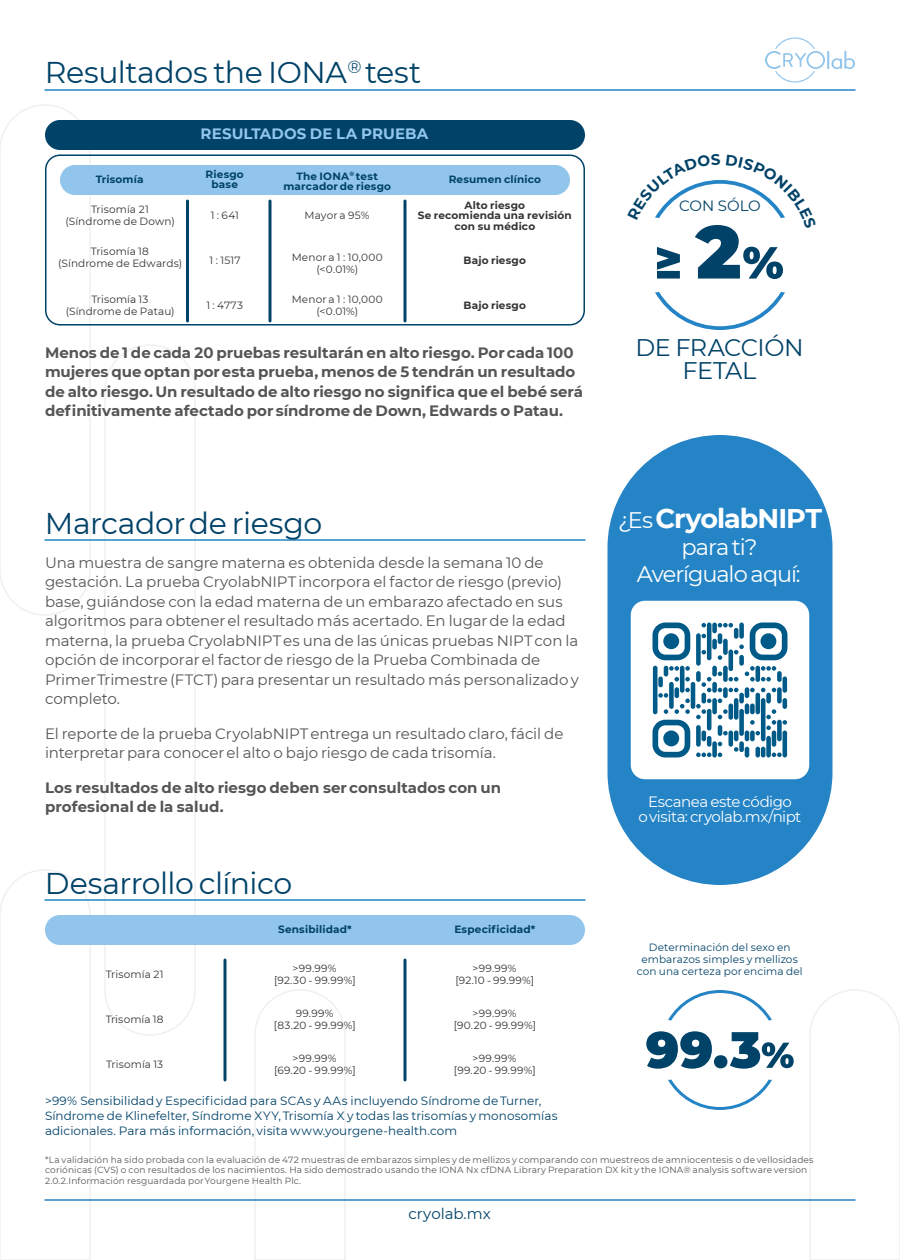
<style>
.page{position:relative;width:900px;height:1260px;background:#fff}
.page>*{position:absolute;margin:0;border:0;box-sizing:border-box;transform-origin:0 0}
.t1{font:30px "Montserrat";letter-spacing:-.015em;color:#004268}
.t2{font:700 27px "Montserrat";letter-spacing:-.035em;color:#fff}
.t3{font:24px/22.5px "Montserrat";letter-spacing:-.02em;color:#004268;text-align:center}
.t4{font:22.5px/27px "Montserrat";letter-spacing:-.05em;color:#fff;text-align:center}
.t5{font:15px/19.5px "Montserrat";letter-spacing:-.005em;color:#555}
.t6{font:700 15px/19.5px "Montserrat";color:#555}
.t7{font:15px/15px "Montserrat";letter-spacing:-.03em;color:#fff;text-align:center}
.t8{font:700 15px "Montserrat";letter-spacing:.005em;color:#92c5eb}
.t9{font:15px "Montserrat";letter-spacing:-.005em;color:#004268}
.t10{font:12px/15px "Montserrat";letter-spacing:.005em;color:#004268}
.t11{font:10.5px/12px "Montserrat";letter-spacing:.015em;color:#333;text-align:center}
.t12{font:700 10.5px/10.5px "Montserrat";letter-spacing:.015em;color:#004268;text-align:center}
.t13{font:10.5px/12px "Montserrat";letter-spacing:.01em;color:#004268;text-align:center}
.t14{font:700 10.5px/10.5px "Montserrat";letter-spacing:.015em;color:#333;text-align:center}
.t15{font:9px/10.5px "Montserrat";letter-spacing:.02em;color:#555}
.s1{font-weight:400;font-size:22.5px}
</style>
<div class="page">
<div style="left:0;top:104px;width:91px;height:512px;border:2px solid #f0f0f0;border-radius:45px"></div>
<svg style="left:0;top:870px;width:91px;height:390px"></svg>
<svg style="left:809px;top:990px;width:91px;height:270px"></svg>
<div style="left:104px;top:344px;width:92px;height:692px;border:2px solid #f0f0f0;border-radius:45px"></div>
<svg style="left:254px;top:990px;width:92px;height:270px"></svg>
<div style="left:608px;top:435px;width:224px;height:450px;background:#2484c6;border-radius:112px"></div>
<div style="left:45px;top:120px;width:540px;height:30px;background:#004268;border-radius:15px"></div>
<svg style="left:45px;top:154px;width:540px;height:172px"></svg>
<div style="left:60px;top:165px;width:510px;height:30px;background:#92c5eb;border-radius:15px"></div>
<div style="left:45px;top:915px;width:540px;height:30px;background:#92c5eb;border-radius:15px"></div>
<svg style="left:655px;top:292px;width:130px;height:38px"></svg>
<svg style="left:668px;top:990px;width:104px;height:30px"></svg>
<svg style="left:668px;top:1080px;width:104px;height:30px"></svg>
<hr style="left:45px;top:89px;width:810px;height:2px;background:#2484c6">
<hr style="left:45px;top:539px;width:540px;height:2px;background:#2484c6">
<hr style="left:45px;top:899px;width:540px;height:2px;background:#2484c6">
<hr style="left:404px;top:201px;width:2px;height:120px;background:#004268">
<hr style="left:224px;top:960px;width:2px;height:120px;background:#004268">
<hr style="left:404px;top:960px;width:2px;height:120px;background:#004268">
<svg style="left:268px;top:201px;width:4px;height:120px"></svg>
<hr style="left:186px;top:201px;width:3px;height:120px;background:#004268">
<div style="left:630px;top:600px;width:180px;height:180px;background:#fff;border-radius:15px"></div>
<div style="left:629px;top:599px;width:182px;height:182px;border:2px solid #2484c6;border-radius:15px"></div>
<svg style="left:652px;top:622px;width:136px;height:136px"></svg>
<div style="left:663px;top:633px;width:16px;height:16px;background:#005a88;border-radius:50%"></div>
<div style="left:761px;top:633px;width:15px;height:16px;background:#005a88;border-radius:50%"></div>
<div style="left:663px;top:730px;width:16px;height:16px;background:#005a88;border-radius:50%"></div>
<svg style="left:646px;top:1031px;width:148px;height:38px"></svg>
<hr style="left:45px;top:1199px;width:810px;height:2px;background:#2484c6">
<svg style="left:765px;top:38px;width:90px;height:44px"></svg>
<svg style="left:655px;top:180px;width:130px;height:99px"></svg>
<h1 class="t1" style="left:45px;top:52px;width:378px">Resultados the IONA<sup>®</sup> test</h1>
<p class="t8" style="left:201px;top:123px;width:229px">RESULTADOS DE LA PRUEBA</p>
<p class="t12" style="left:96px;top:174px;width:49px">Trisomía</p>
<p class="t12" style="left:206px;top:168px;width:40px">Riesgo base</p>
<p class="t12" style="left:284px;top:170px;width:109px">The IONA<sup>®</sup> test marcador de riesgo</p>
<p class="t12" style="left:449px;top:174px;width:94px">Resumen clínico</p>
<p class="t11" style="left:65px;top:203px;width:111px">Trisomía 21 (Síndrome de Down)</p>
<p class="t14" style="left:418px;top:199px;width:156px">Alto riesgo<br>Se recomienda una revisión con su médico</p>
<p class="t14" style="left:464px;top:255px;width:64px">Bajo riesgo</p>
<p class="t14" style="left:464px;top:300px;width:64px">Bajo riesgo</p>
<p class="t11" style="left:305px;top:209px;width:67px">Mayor a 95%</p>
<p class="t11" style="left:292px;top:251px;width:92px">Menor a 1 : 10,000 (&lt;0.01%)</p>
<p class="t11" style="left:292px;top:293px;width:92px">Menor a 1 : 10,000 (&lt;0.01%)</p>
<p class="t11" style="left:211px;top:209px;width:30px">1 : 641</p>
<p class="t11" style="left:210px;top:254px;width:33px">1 : 1517</p>
<p class="t11" style="left:206px;top:299px;width:38px">1 : 4773</p>
<p class="t11" style="left:58px;top:245px;width:126px">Trisomía 18<br>(Síndrome de Edwards)</p>
<p class="t11" style="left:66px;top:293px;width:111px">Trisomía 13 (Síndrome de Patau)</p>
<p class="t6" style="left:45px;top:342px;width:540px">Menos de 1 de cada 20 pruebas resultarán en alto riesgo. Por cada 100 mujeres que optan por esta prueba, menos de 5 tendrán un resultado de alto riesgo. Un resultado de alto riesgo no significa que el bebé será definitivamente afectado por síndrome de Down, Edwards o Patau.</p>
<h1 class="t1" style="left:45px;top:503px;width:279px">Marcador de riesgo</h1>
<p class="t5" style="left:45px;top:552px;width:535px">Una muestra de sangre materna es obtenida desde la semana 10 de gestación. La prueba CryolabNIPT incorpora el factor de riesgo (previo) base, guiándose con la edad materna de un embarazo afectado en sus algoritmos para obtener el resultado más acertado. En lugar de la edad materna, la prueba CryolabNIPT es una de las únicas pruebas NIPT con la opción de incorporar el factor de riesgo de la Prueba Combinada de Primer Trimestre (FTCT) para presentar un resultado más personalizado y completo.</p>
<p class="t5" style="left:45px;top:723px;width:520px">El reporte de la prueba CryolabNIPT entrega un resultado claro, fácil de interpretar para conocer el alto o bajo riesgo de cada trisomía.</p>
<p class="t6" style="left:45px;top:777px;width:458px">Los resultados de alto riesgo deben ser consultados con un profesional de la salud.</p>
<h1 class="t1" style="left:45px;top:863px;width:249px">Desarrollo clínico</h1>
<p class="t11" style="left:106px;top:968px;width:59px">Trisomía 21</p>
<p class="t11" style="left:106px;top:1013px;width:59px">Trisomía 18</p>
<p class="t11" style="left:106px;top:1058px;width:59px">Trisomía 13</p>
<p class="t12" style="left:278px;top:924px;width:75px">Sensibilidad*</p>
<p class="t12" style="left:454px;top:924px;width:83px">Especificidad*</p>
<p class="t11" style="left:274px;top:962px;width:83px">&gt;99.99%<br>[92.30 - 99.99%]</p>
<p class="t11" style="left:274px;top:1007px;width:83px">99.99%<br>[83.20 - 99.99%]</p>
<p class="t11" style="left:274px;top:1052px;width:83px">&gt;99.99%<br>[69.20 - 99.99%]</p>
<p class="t11" style="left:455px;top:962px;width:80px">&gt;99.99%<br>[92.10 - 99.99%]</p>
<p class="t11" style="left:454px;top:1007px;width:84px">&gt;99.99%<br>[90.20 - 99.99%]</p>
<p class="t11" style="left:454px;top:1052px;width:83px">&gt;99.99%<br>[99.20 - 99.99%]</p>
<p class="t9" style="left:679px;top:196px;width:83px">CON SÓLO</p>
<h3 class="t3" style="left:635px;top:336px;width:170px">DE FRACCIÓN<br>FETAL</h3>
<h2 class="t2" style="left:618px;top:498px;width:205px"><span class="s1">¿Es</span> CryolabNIPT</h2>
<h3 class="t4" style="left:637px;top:532px;width:165px">para ti?<br>Averígualo aquí:</h3>
<p class="t7" style="left:638px;top:794px;width:164px">Escanea este código<br>o visita: cryolab.mx/nipt</p>
<p class="t13" style="left:637px;top:941px;width:167px">Determinación del sexo en embarazos simples y mellizos con una certeza por encima del</p>
<p class="t10" style="left:45px;top:1093px;width:514px">&gt;99% Sensibilidad y Especificidad para SCAs y AAs incluyendo Síndrome de Turner,<br>Síndrome de Klinefelter, Síndrome XYY, Trisomía X y todas las trisomías y monosomías adicionales. Para más información, visita www.yourgene-health.com</p>
<p class="t15" style="left:45px;top:1154px;width:770px">*La validación ha sido probada con la evaluación de 472 muestras de embarazos simples y de mellizos y comparando con muestreos de amniocentesis o de vellosidades coriónicas (CVS) o con resultados de los nacimientos. Ha sido demostrado usando the IONA Nx cfDNA Library Preparation DX kit y the IONA® analysis software version<br>2.0.2.Información resguardada por Yourgene Health Plc.</p>
<p class="t9" style="left:408px;top:1204px;width:84px">cryolab.mx</p>
</div>
